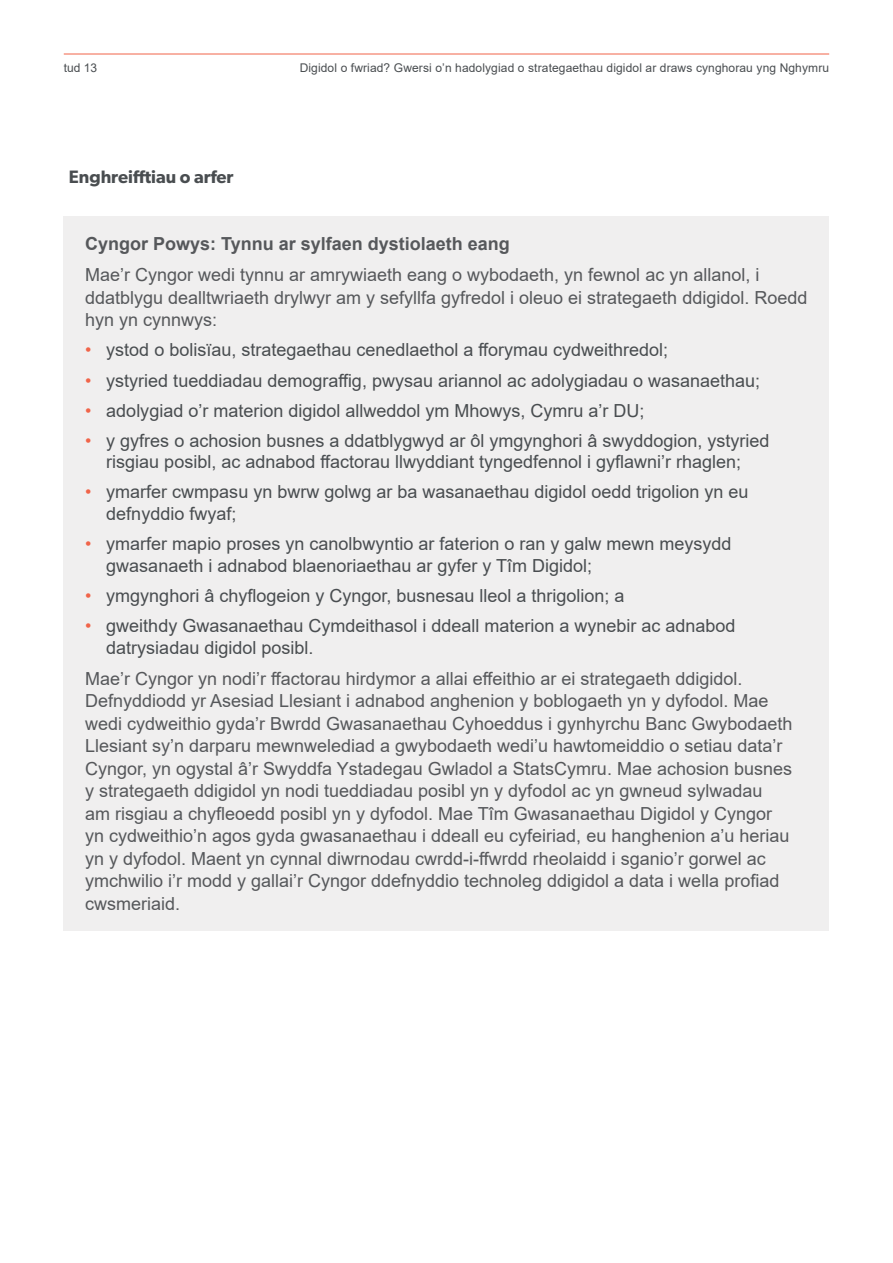
<style>
.page{position:relative;width:893px;height:1263px;background:#fff}
.page>*{position:absolute;margin:0;border:0;box-sizing:border-box;transform-origin:0 0}
.Body{font:18px/22.5px "Arial";color:#56585b}
.t1{font:18px/21.6px "Arial";color:#494d50}
.Body-2{font:700 18px "Arial";color:#56585b}
.t2{font:600 18px "Gibson";color:#494d50}
.t3{font:12px "Arial";letter-spacing:.01em;color:#494d50}
.s1{color:#f16449}
</style>
<div class="page">
<hr style="left:64px;top:54px;width:765px;height:1px;background:#f16449">
<div style="left:64px;top:216px;width:765px;height:715px;background:#f0efef"></div>
<p class="t3" style="left:64px;top:59px;width:35px">tud 13</p>
<p class="t3" style="left:300px;top:59px;width:531px">Digidol o fwriad? Gwersi o’n hadolygiad o strategaethau digidol ar draws cynghorau yng Nghymru</p>
<p class="t2" style="left:69px;top:166px;width:166px">Enghreifftiau o arfer</p>
<p class="Body-2" style="left:85px;top:231px;width:426px">Cyngor Powys: Tynnu ar sylfaen dystiolaeth eang</p>
<p class="Body" style="left:85px;top:264px;width:724px">Mae’r Cyngor wedi tynnu ar amrywiaeth eang o wybodaeth, yn fewnol ac yn allanol, i ddatblygu dealltwriaeth drylwyr am y sefyllfa gyfredol i oleuo ei strategaeth ddigidol. Roedd hyn yn cynnwys:</p>
<p class="t1" style="left:85px;top:339px;width:585px"><span class="s1">•</span> ystod o bolisïau, strategaethau cenedlaethol a fforymau cydweithredol;</p>
<p class="t1" style="left:85px;top:369px;width:677px"><span class="s1">•</span> ystyried tueddiadau demograffig, pwysau ariannol ac adolygiadau o wasanaethau;</p>
<p class="t1" style="left:85px;top:399px;width:561px"><span class="s1">•</span> adolygiad o’r materion digidol allweddol ym Mhowys, Cymru a’r DU;</p>
<p class="t1" style="left:85px;top:429px;width:686px;text-align:center"><span class="s1">•</span> y gyfres o achosion busnes a ddatblygwyd ar ôl ymgynghori â swyddogion, ystyried risgiau posibl, ac adnabod ffactorau llwyddiant tyngedfennol i gyflawni’r rhaglen;</p>
<p class="t1" style="left:106px;top:481px;width:644px;text-indent:-21px"><span class="s1">•</span> ymarfer cwmpasu yn bwrw golwg ar ba wasanaethau digidol oedd trigolion yn eu defnyddio fwyaf;</p>
<p class="t1" style="left:106px;top:533px;width:627px;text-indent:-21px"><span class="s1">•</span> ymarfer mapio proses yn canolbwyntio ar faterion o ran y galw mewn meysydd gwasanaeth i adnabod blaenoriaethau ar gyfer y Tîm Digidol;</p>
<p class="t1" style="left:85px;top:585px;width:541px"><span class="s1">•</span> ymgynghori â chyflogeion y Cyngor, busnesau lleol a thrigolion; a</p>
<p class="t1" style="left:106px;top:615px;width:631px;text-indent:-21px"><span class="s1">•</span> gweithdy Gwasanaethau Cymdeithasol i ddeall materion a wynebir ac adnabod datrysiadau digidol posibl.</p>
<p class="Body" style="left:85px;top:667px;width:709px">Mae’r Cyngor yn nodi’r ffactorau hirdymor a allai effeithio ar ei strategaeth ddigidol.<br>Defnyddiodd yr Asesiad Llesiant i adnabod anghenion y boblogaeth yn y dyfodol. Mae wedi cydweithio gyda’r Bwrdd Gwasanaethau Cyhoeddus i gynhyrchu Banc Gwybodaeth Llesiant sy’n darparu mewnwelediad a gwybodaeth wedi’u hawtomeiddio o setiau data’r Cyngor, yn ogystal â’r Swyddfa Ystadegau Gwladol a StatsCymru. Mae achosion busnes y strategaeth ddigidol yn nodi tueddiadau posibl yn y dyfodol ac yn gwneud sylwadau<br>am risgiau a chyfleoedd posibl yn y dyfodol. Mae Tîm Gwasanaethau Digidol y Cyngor yn cydweithio’n agos gyda gwasanaethau i ddeall eu cyfeiriad, eu hanghenion a’u heriau yn y dyfodol. Maent yn cynnal diwrnodau cwrdd-i-ffwrdd rheolaidd i sganio’r gorwel ac ymchwilio i’r modd y gallai’r Cyngor ddefnyddio technoleg ddigidol a data i wella profiad cwsmeriaid.</p>
</div>
